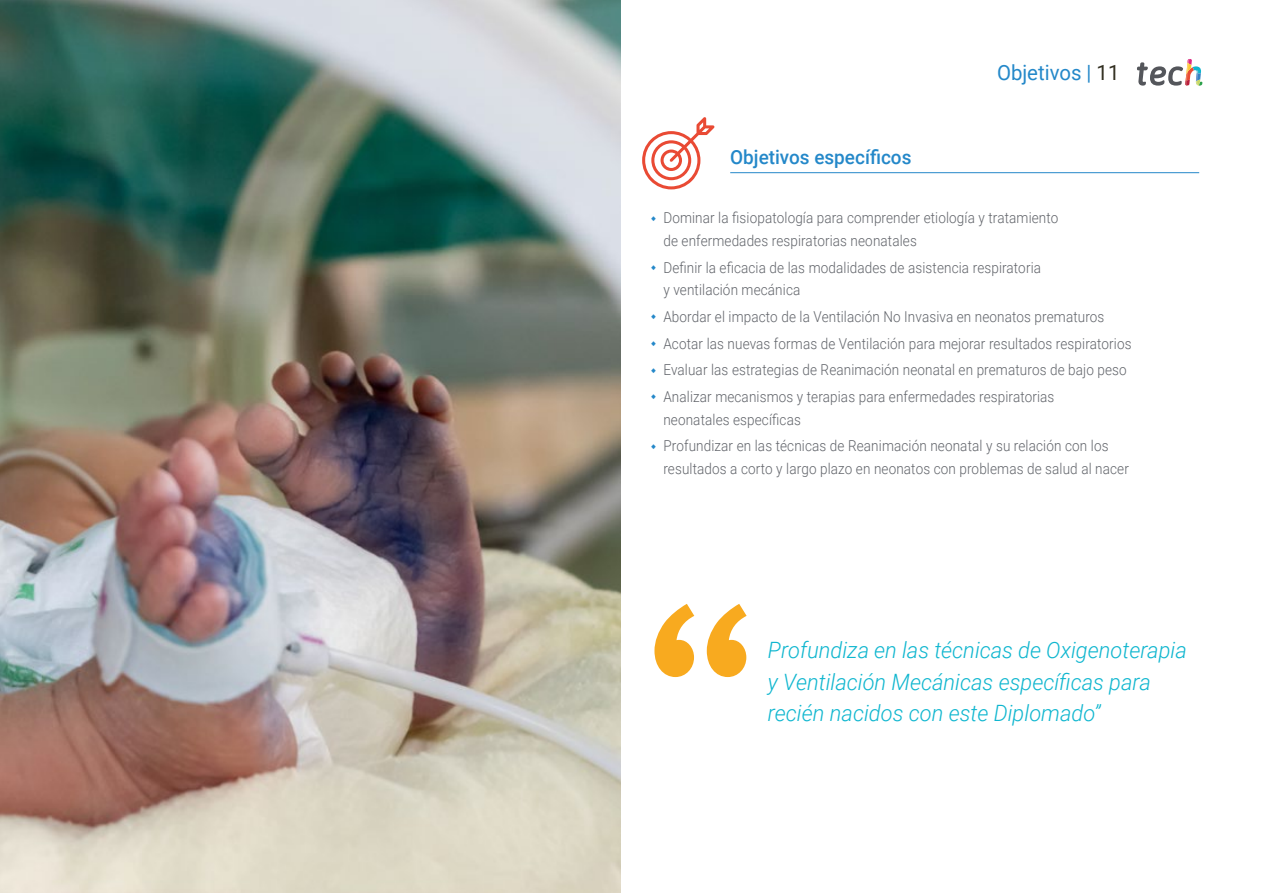
<style>
.page{position:relative;width:1263px;height:893px;background:#fff}
.page>*{position:absolute;margin:0;border:0;box-sizing:border-box;transform-origin:0 0}
.t1{font:italic 300 22.5px/31.5px "Roboto";color:#0fb6cf}
.t2{font:21px "Roboto";color:#2488c9}
.t3{font:500 19.5px "Roboto";color:#2488c9}
.t4{font:300 15px/26.7px "Roboto";letter-spacing:.01em;color:#61646a;scale:.9 1}
.s1{color:#312e20}
</style>
<div class="page">
<hr style="left:730px;top:172px;width:469px;height:1px;background:#2488c9">
<svg style="left:642px;top:117px;width:72px;height:72px"></svg>
<svg style="left:654px;top:604px;width:93px;height:73px"></svg>
<img style="left:0;top:0;width:621px;height:893px">
<svg style="left:1137px;top:59px;width:65px;height:27px"></svg>
<h3 class="t3" style="left:730px;top:144px;width:183px">Objetivos específicos</h3>
<h2 class="t2" style="left:997px;top:57px;width:124px">Objetivos | <span class="s1">11</span></h2>
<p class="t4" style="left:663px;top:206px;width:440px;line-height:22.5px">Dominar la fisiopatología para comprender etiología y tratamiento de enfermedades respiratorias neonatales</p>
<p class="t4" style="left:663px;top:255px;width:421px;line-height:22.5px">Definir la eficacia de las modalidades de asistencia respiratoria y ventilación mecánica</p>
<p class="t4" style="left:663px;top:303px;width:522px">Abordar el impacto de la Ventilación No Invasiva en neonatos prematuros Acotar las nuevas formas de Ventilación para mejorar resultados respiratorios Evaluar las estrategias de Reanimación neonatal en prematuros de bajo peso Analizar mecanismos y terapias para enfermedades respiratorias</p>
<p class="t4" style="left:663px;top:405px;width:496px">neonatales específicas<br>Profundizar en las técnicas de Reanimación neonatal y su relación con los</p>
<p class="t4" style="left:663px;top:455px;width:519px">resultados a corto y largo plazo en neonatos con problemas de salud al nacer</p>
<h1 class="t1" style="left:768px;top:634px;width:420px">Profundiza en las técnicas de Oxigenoterapia y Ventilación Mecánicas específicas para recién nacidos con este Diplomado”</h1>
</div>
